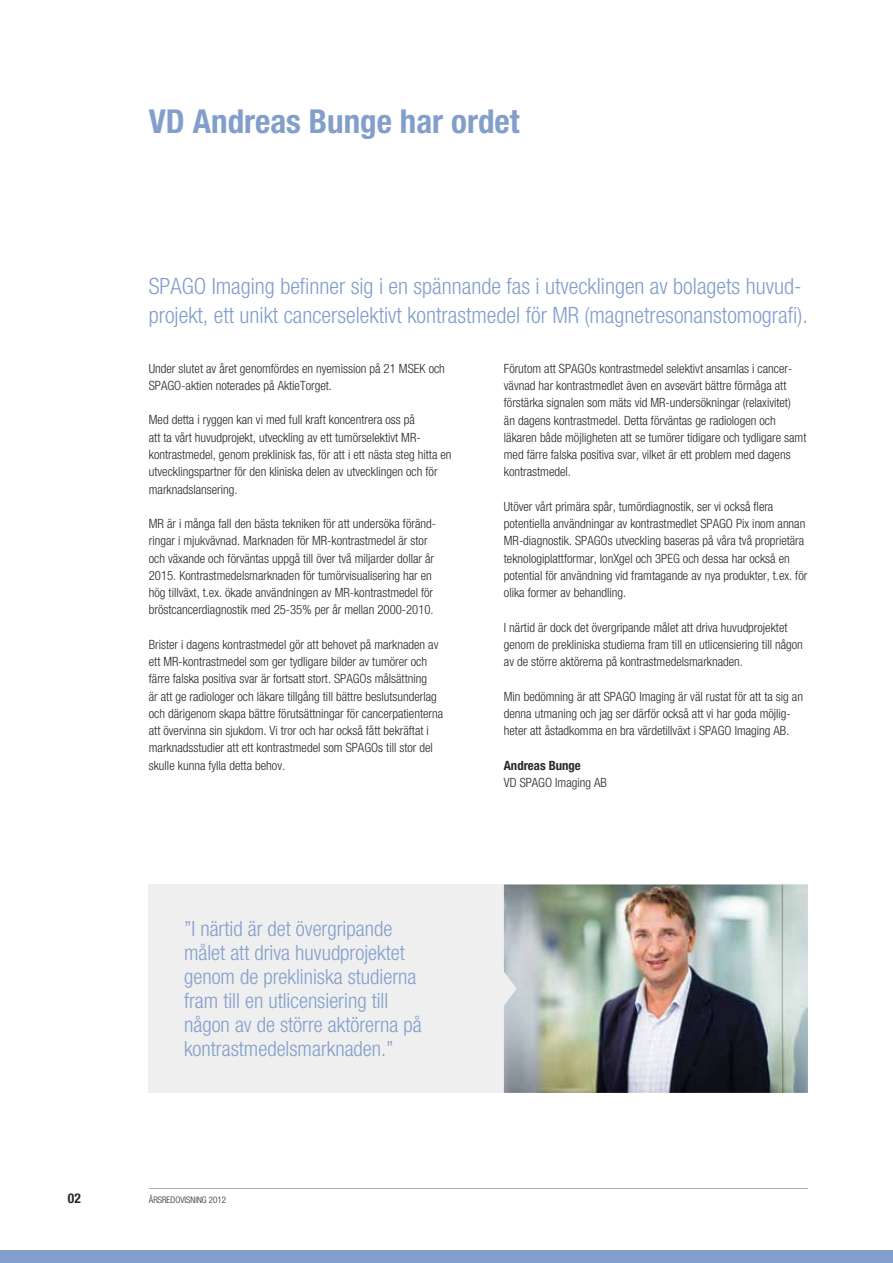
<style>
.page{position:relative;width:893px;height:1263px;background:#fff}
.page>*{position:absolute;margin:0;border:0;box-sizing:border-box;transform-origin:0 0}
.t1{font:700 condensed 33px "Helvetica Neue";color:#829fcb}
.t2{font:300 condensed 22.5px/28.5px "Helvetica Neue";color:#829fcb}
.t3{font:300 condensed 21px/24px "Helvetica Neue";color:#829fcb}
.t4{font:700 condensed 13.5px "Helvetica Neue";color:#292829}
.t5{font:300 condensed 12.75px/17.2px "Helvetica Neue";color:#292829}
.t6{font:700 condensed 12.75px "Helvetica Neue";color:#292829}
.t7{font:300 condensed 9px "Helvetica Neue";color:#292829}
</style>
<div class="page">
<div style="left:0;top:1250px;width:893px;height:13px;background:#829fcb"></div>
<hr style="left:149px;top:1188px;width:659px;height:1px;background:#747678">
<div style="left:149px;top:884px;width:659px;height:209px;background:#efeff0"></div>
<img style="left:504px;top:884px;width:304px;height:209px">
<h1 class="t1" style="left:149px;top:101px;width:372px">VD Andreas Bunge har ordet</h1>
<h2 class="t2" style="left:149px;top:272px;width:660px">SPAGO Imaging befinner sig i en spännande fas i utvecklingen av bolagets huvud&shy;projekt, ett unikt cancerselektivt kontrastmedel för MR (magnetresonanstomografi).</h2>
<p class="t5" style="left:149px;top:359px;width:298px">Under slutet av året genomfördes en nyemission på 21 MSEK och<br>SPAGO-aktien noterades på AktieTorget.</p>
<p class="t5" style="left:149px;top:411px;width:304px">Med detta i ryggen kan vi med full kraft koncentrera oss på<br>att ta vårt huvudprojekt, utveckling av ett tumörselektivt MR&shy;kontrastmedel, genom preklinisk fas, för att i ett nästa steg hitta en utvecklingspartner för den kliniska delen av utvecklingen och för marknadslansering.</p>
<p class="t5" style="left:149px;top:515px;width:289px">MR är i många fall den bästa tekniken för att undersöka föränd&shy;ringar i mjukvävnad. Marknaden för MR- kontrastmedel är stor och växande och förväntas uppgå till över två miljarder dollar år 2015. Kontrastmedelsmarknaden för tumörvisualisering har en hög tillväxt, t.ex. ökade användningen av MR- kontrastmedel för bröstcancerdiagnostik med 25-35% per år mellan 2000-2010.</p>
<p class="t5" style="left:149px;top:635px;width:296px">Brister i dagens kontrastmedel gör att behovet på marknaden av ett MR-kontrastmedel som ger tydligare bilder av tumörer och färre falska positiva svar är fortsatt stort. SPAGOs målsättning<br>är att ge radiologer och läkare tillgång till bättre beslutsunderlag och därigenom skapa bättre förutsättningar för cancerpatienterna att övervinna sin sjukdom. Vi tror och har också fått bekräftat i marknadsstudier att ett kontrastmedel som SPAGOs till stor del skulle kunna fylla detta behov.</p>
<h3 class="t3" style="left:184px;top:916px;width:239px">”I närtid är det övergripande målet att driva huvudprojektet genom de prekliniska studierna fram till en utlicensiering till någon av de större aktörerna på kontrastmedelsmarknaden.”</h3>
<p class="t5" style="left:504px;top:359px;width:304px">Förutom att SPAGOs kontrastmedel selektivt ansamlas i cancer&shy;vävnad har kontrastmedlet även en avsevärt bättre förmåga att förstärka signalen som mäts vid MR- undersökningar (relaxivitet)<br>än dagens kontrastmedel. Detta förväntas ge radiologen och läkaren både möjligheten att se tumörer tidigare och tydligare samt med färre falska positiva svar, vilket är ett problem med dagens kontrastmedel.</p>
<p class="t5" style="left:504px;top:497px;width:305px">Utöver vårt primära spår, tumördiagnostik, ser vi också flera potentiella användningar av kontrastmedlet SPAGO Pix inom annan MR-diagnostik. SPAGOs utveckling baseras på våra två proprietära teknologiplattformar, IonXgel och 3PEG och dessa har också en potential för användning vid framtagande av nya produkter, t.ex. för olika former av behandling.</p>
<p class="t5" style="left:504px;top:618px;width:301px">I närtid är dock det övergripande målet att driva huvudprojektet genom de prekliniska studierna fram till en utlicensiering till någon av de större aktörerna på kontrastmedelsmarknaden.</p>
<p class="t5" style="left:504px;top:687px;width:301px">Min bedömning är att SPAGO Imaging är väl rustat för att ta sig an denna utmaning och jag ser därför också att vi har goda möjlig&shy;heter att åstadkomma en bra värdetillväxt i SPAGO Imaging AB.</p>
<p class="t6" style="left:504px;top:757px;width:78px">Andreas Bunge</p>
<p class="t5" style="left:504px;top:773px;width:105px">VD SPAGO Imaging AB</p>
<p class="t4" style="left:68px;top:1190px;width:14px">02</p>
<p class="t7" style="left:149px;top:1195px;width:79px">Årsredovisning 2012</p>
</div>
